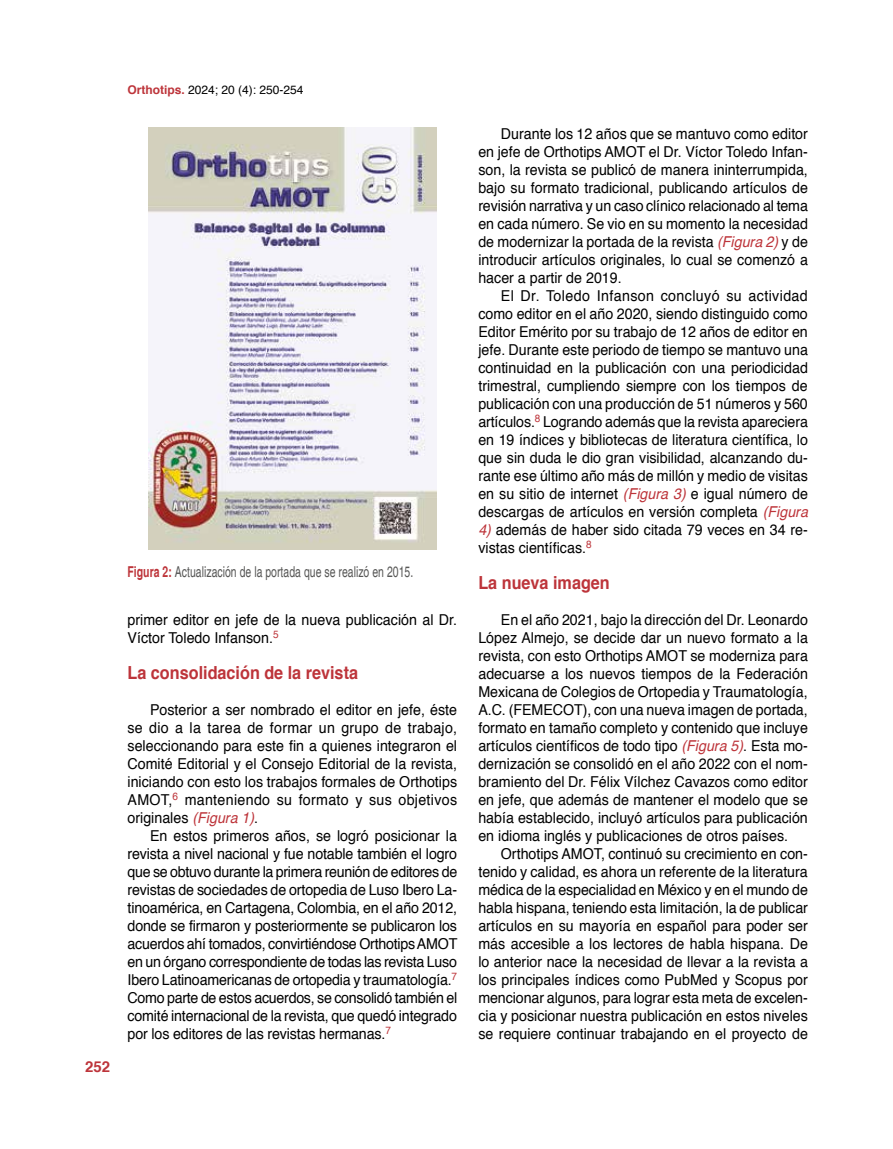
<style>
.page{position:relative;width:893px;height:1149px;background:#fff}
.page>*{position:absolute;margin:0;border:0;box-sizing:border-box;transform-origin:0 0}
.t1{font:700 18px "Helvetica";color:#bd343a;scale:.9 1}
.t2{font:15px/18px "Helvetica";color:#000;text-align:justify;scale:.95 1}
.t3{font:condensed 15px "Helvetica";color:#575756;scale:.85 1}
.t4{font:700 15px "Helvetica";color:#bd343a}
.t5{font:12px "Helvetica";color:#000}
.s1{font-weight:700;color:#bd343a}
.s2{font-style:italic;color:#bd343a}
</style>
<div class="page">
<img style="left:149px;top:128px;width:287px;height:421px">
<p class="t5" style="left:128px;top:80px;width:178px"><span class="s1">Orthotips.</span> 2024; 20 (4): 250-254</p>
<p class="t4" style="left:85px;top:1053px;width:27px">252</p>
<p class="t3" style="left:128px;top:563px;width:338px"><span class="s1">Figura 2:</span> Actualización de la portada que se realizó en 2015.</p>
<p class="t2" style="left:128px;top:611px;width:348px">primer editor en jefe de la nueva publicación al Dr.<br>Víctor Toledo Infanson.<sup>5</sup></p>
<p class="t1" style="left:128px;top:658px;width:258px">La consolidación de la revista</p>
<p class="t2" style="left:128px;top:701px;width:348px;text-indent:23px">Posterior a ser nombrado el editor en jefe, éste se dio a la tarea de formar un grupo de trabajo, seleccionando para este fin a quienes integraron el Comité Editorial y el Consejo Editorial de la revista, iniciando con esto los trabajos formales de Orthotips AMOT,<sup>6</sup> manteniendo su formato y sus objetivos originales <span class="s2">(Figura 1)</span>.</p>
<p class="t2" style="left:128px;top:827px;width:349px;text-indent:23px">En estos primeros años, se logró posicionar la revista a nivel nacional y fue notable también el logro que se obtuvo durante la primera reunión de editores de revistas de sociedades de ortopedia de Luso Ibero La&shy;tinoamérica, en Cartagena, Colombia, en el año 2012, donde se firmaron y posteriormente se publicaron los acuerdos ahí tomados, convirtiéndose Orthotips AMOT en un órgano correspondiente de todas las revista Luso Ibero Latinoamericanas de ortopedia y traumatología.<sup>7<br></sup>Como parte de estos acuerdos, se consolidó también el comité internacional de la revista, que quedó integrado por los editores de las revistas hermanas.<sup>7</sup></p>
<p class="t2" style="left:478px;top:125px;width:348px;text-indent:23px">Durante los 12 años que se mantuvo como editor en jefe de Orthotips AMOT el Dr. Víctor Toledo Infan&shy;son, la revista se publicó de manera ininterrumpida, bajo su formato tradicional, publicando artículos de revisión narrativa y un caso clínico relacionado al tema en cada número. Se vio en su momento la necesidad de modernizar la portada de la revista <span class="s2">(Figura 2)</span> y de introducir artículos originales, lo cual se comenzó a hacer a partir de 2019.</p>
<p class="t2" style="left:478px;top:287px;width:348px;text-indent:23px">El Dr. Toledo Infanson concluyó su actividad como editor en el año 2020, siendo distinguido como Editor Emérito por su trabajo de 12 años de editor en jefe. Durante este periodo de tiempo se mantuvo una continuidad en la publicación con una periodicidad trimestral, cumpliendo siempre con los tiempos de publicación con una producción de 51 números y 560 artículos.<sup>8</sup> Logrando además que la revista apareciera en 19 índices y bibliotecas de literatura científica, lo que sin duda le dio gran visibilidad, alcanzando du&shy;rante ese último año más de millón y medio de visitas en su sitio de internet <span class="s2">(Figura 3)</span> e igual número de descargas de artículos en versión completa <span class="s2">(Figura</span></p>
<p class="t2" style="left:478px;top:521px;width:348px"><span class="s2">4)</span> además de haber sido citada 79 veces en 34 re&shy;vistas científicas.<sup>8</sup></p>
<p class="t1" style="left:478px;top:568px;width:148px">La nueva imagen</p>
<p class="t2" style="left:478px;top:611px;width:348px;text-indent:23px">En el año 2021, bajo la dirección del Dr. Leonardo López Almejo, se decide dar un nuevo formato a la revista, con esto Orthotips AMOT se moderniza para adecuarse a los nuevos tiempos de la Federación Mexicana de Colegios de Ortopedia y Traumatología, A.C. (FEMECOT), con una nueva imagen de portada, formato en tamaño completo y contenido que incluye artículos científicos de todo tipo <span class="s2">(Figura 5)</span>. Esta mo&shy;dernización se consolidó en el año 2022 con el nom&shy;bramiento del Dr. Félix Vílchez Cavazos como editor en jefe, que además de mantener el modelo que se había establecido, incluyó artículos para publicación en idioma inglés y publicaciones de otros países.</p>
<p class="t2" style="left:478px;top:845px;width:349px;text-indent:23px">Orthotips AMOT, continuó su crecimiento en con&shy;tenido y calidad, es ahora un referente de la literatura médica de la especialidad en México y en el mundo de habla hispana, teniendo esta limitación, la de publicar artículos en su mayoría en español para poder ser más accesible a los lectores de habla hispana. De lo anterior nace la necesidad de llevar a la revista a los principales índices como PubMed y Scopus por mencionar algunos, para lograr esta meta de excelen&shy;cia y posicionar nuestra publicación en estos niveles se requiere continuar trabajando en el proyecto de</p>
</div>
